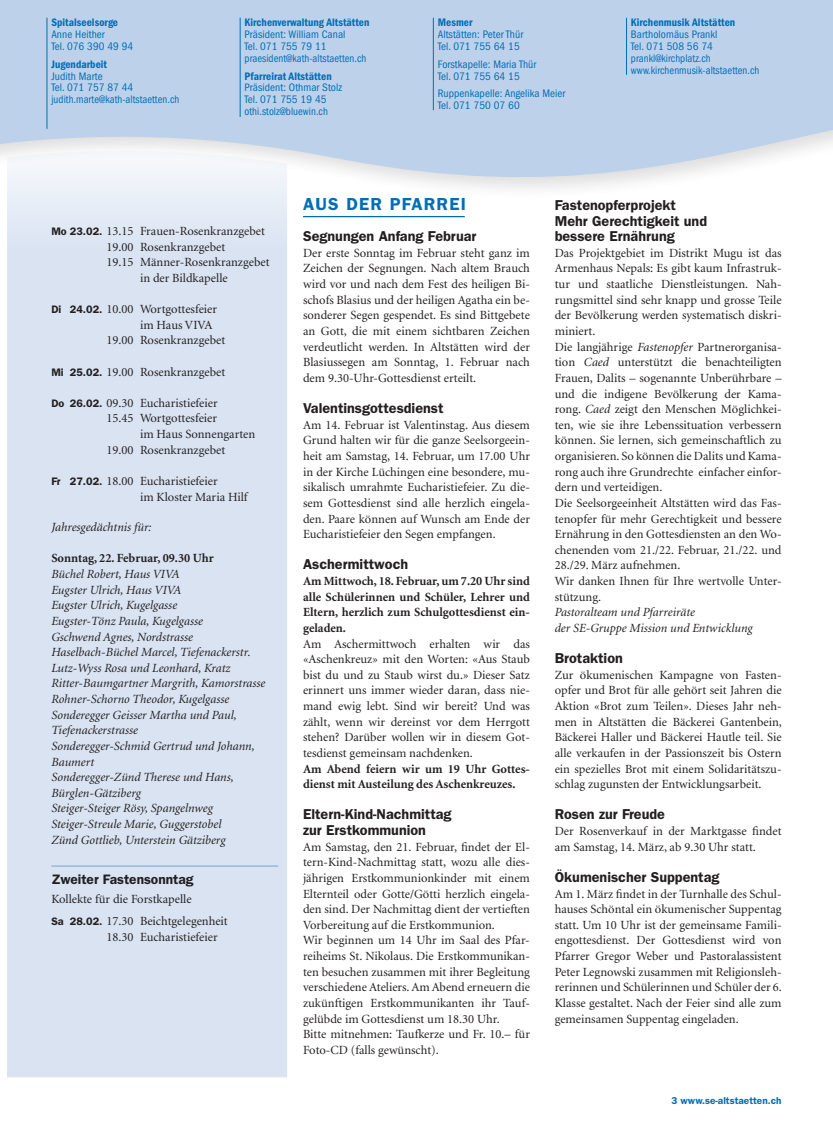
<style>
.page{position:relative;width:833px;height:1134px;background:#fff}
.page>*{position:absolute;margin:0;border:0;box-sizing:border-box;transform-origin:0 0}
.t1{font:600 17.5px "Franklin Gothic LT";letter-spacing:.07em;color:#006eb6}
.t2{font:600 14.38px/15.6px "Franklin Gothic LT";color:#231f20}
.t3{font:600 13.75px "Franklin Gothic LT";color:#231f20}
.t4{font:12.5px/15.6px "Minion LT";color:#231f20}
.t5{font:italic 12.5px/15.6px "Minion LT";color:#231f20}
.t6{font:700 12.5px/15.6px "Minion LT";color:#231f20;text-align:justify}
.t7{font:condensed 11.25px/11.9px "Franklin Gothic LT";letter-spacing:.005em;color:#006eb6}
.t8{font:600 condensed 11.25px "Franklin Gothic LT";letter-spacing:.005em;color:#006eb6}
.t9{font:600 10px "Franklin Gothic LT";color:#006eb6}
.s1{font-family:"Franklin Gothic LT";font-weight:600;font-size:10.88px}
.s2{font-style:italic}
</style>
<div class="page">
<svg style="left:0;top:0;width:833px;height:189px;background:#c3d4ea"></svg>
<hr style="left:240px;top:18px;width:1px;height:99px;background:#006eb6">
<hr style="left:433px;top:18px;width:1px;height:92px;background:#006eb6">
<hr style="left:47px;top:18px;width:1px;height:111px;background:#006eb6">
<hr style="left:626px;top:18px;width:1px;height:57px;background:#006eb6">
<svg style="left:7px;top:147px;width:280px;height:930px;background:#dae4f2"></svg>
<hr style="left:51px;top:865px;width:227px;height:1px;background:#76a5d4">
<hr style="left:303px;top:216px;width:162px;height:1px;background:#006eb6">
<p class="t8" style="left:51px;top:16px;width:68px">Spitalseelsorge</p>
<p class="t7" style="left:51px;top:28px;width:83px">Anne Heither<br>Tel. 076 390 49 94</p>
<p class="t8" style="left:51px;top:58px;width:57px">Jugendarbeit</p>
<p class="t7" style="left:51px;top:70px;width:129px">Judith Marte<br>Tel. 071 757 87 44 judith.marte@kath-altstaetten.ch</p>
<p class="t8" style="left:244px;top:16px;width:126px">Kirchenverwaltung Altstätten</p>
<p class="t7" style="left:244px;top:28px;width:123px">Präsident: William Canal<br>Tel. 071 755 79 11 praesident@kath-altstaetten.ch</p>
<p class="t8" style="left:244px;top:69px;width:89px">Pfarreirat Altstätten</p>
<p class="t7" style="left:244px;top:82px;width:99px">Präsident: Othmar Stolz<br>Tel. 071 755 19 45 othi.stolz@bluewin.ch</p>
<p class="t8" style="left:438px;top:16px;width:36px">Mesmer</p>
<p class="t7" style="left:438px;top:28px;width:87px">Altstätten: Peter Thür<br>Tel. 071 755 64 15</p>
<p class="t7" style="left:438px;top:58px;width:100px">Forstkapelle: Maria Thür<br>Tel. 071 755 64 15</p>
<p class="t7" style="left:438px;top:88px;width:129px">Ruppenkapelle: Angelika Meier<br>Tel. 071 750 07 60</p>
<p class="t8" style="left:631px;top:16px;width:106px">Kirchenmusik Altstätten</p>
<p class="t7" style="left:631px;top:28px;width:130px">Bartholomäus Prankl<br>Tel. 071 508 56 74 prankl@kirchplatz.ch www.kirchenmusik-altstaetten.ch</p>
<p class="t4" style="left:51px;top:224px;width:215px"><span class="s1">Mo 23.02.</span> 13.15 Frauen-Rosenkranzgebet</p>
<p class="t4" style="left:106px;top:239px;width:120px">19.00 Rosenkranzgebet</p>
<p class="t4" style="left:106px;top:255px;width:165px">19.15 Männer-Rosenkranzgebet</p>
<p class="t4" style="left:140px;top:270px;width:89px">in der Bildkapelle</p>
<p class="t4" style="left:51px;top:302px;width:167px"><span class="s1">Di 24.02.</span> 10.00 Wortgottesfeier</p>
<p class="t4" style="left:140px;top:317px;width:74px">im Haus VIVA</p>
<p class="t4" style="left:106px;top:333px;width:120px">19.00 Rosenkranzgebet</p>
<p class="t4" style="left:51px;top:364px;width:175px"><span class="s1">Mi 25.02.</span> 19.00 Rosenkranzgebet</p>
<p class="t4" style="left:51px;top:395px;width:168px"><span class="s1">Do 26.02.</span> 09.30 Eucharistiefeier</p>
<p class="t4" style="left:106px;top:411px;width:112px">15.45 Wortgottesfeier</p>
<p class="t4" style="left:140px;top:427px;width:117px">im Haus Sonnengarten</p>
<p class="t4" style="left:106px;top:442px;width:120px">19.00 Rosenkranzgebet</p>
<p class="t4" style="left:140px;top:474px;width:109px;text-indent:-89px"><span class="s1">Fr 27.02.</span> 18.00 Eucharistiefeier<br>im Kloster Maria Hilf</p>
<p class="t5" style="left:51px;top:520px;width:102px">Jahresgedächtnis für:</p>
<p class="t6" style="left:51px;top:551px;width:164px">Sonntag, 22. Februar, 09.30 Uhr</p>
<p class="t5" style="left:51px;top:567px;width:215px">Büchel Robert, Haus VIVA<br>Eugster Ulrich, Haus VIVA<br>Eugster Ulrich, Kugelgasse<br>Eugster-Tönz Paula, Kugelgasse<br>Gschwend Agnes, Nordstrasse<br>Haselbach-Büchel Marcel, Tiefenackerstr.<br>Lutz-Wyss Rosa und Leonhard, Kratz<br>Ritter-Baumgartner Margrith, Kamorstrasse<br>Rohner-Schorno Theodor, Kugelgasse<br>Sonderegger Geisser Martha und Paul,<br>Tiefenackerstrasse<br>Sonderegger-Schmid Gertrud und Johann,<br>Baumert<br>Sonderegger-Zünd Therese und Hans,<br>Bürglen-Gätziberg<br>Steiger-Steiger Rösy, Spangelnweg<br>Steiger-Streule Marie, Guggerstobel<br>Zünd Gottlieb, Unterstein Gätziberg</p>
<p class="t3" style="left:51px;top:871px;width:144px">Zweiter Fastensonntag</p>
<p class="t4" style="left:51px;top:888px;width:178px;line-height:22.8px">Kollekte für die Forstkapelle<br><span class="s1">Sa 28.02.</span> 17.30 Beichtgelegenheit</p>
<p class="t4" style="left:106px;top:930px;width:113px">18.30 Eucharistiefeier</p>
<h1 class="t1" style="left:303px;top:194px;width:164px">AUS DER PFARREI</h1>
<p class="t2" style="left:303px;top:228px;width:175px">Segnungen Anfang Februar</p>
<p class="t4" style="left:303px;top:245px;width:228px;text-align:justify">Der erste Sonntag im Februar steht ganz im Zeichen der Segnungen. Nach altem Brauch wird vor und nach dem Fest des heiligen Bi&shy;schofs Blasius und der heiligen Agatha ein be&shy;sonderer Segen gespendet. Es sind Bittgebete an Gott, die mit einem sichtbaren Zeichen verdeutlicht werden. In Altstätten wird der Blasiussegen am Sonntag, 1. Februar nach dem 9.30-Uhr-Gottesdienst erteilt.</p>
<p class="t2" style="left:303px;top:400px;width:142px">Valentinsgottesdienst</p>
<p class="t4" style="left:303px;top:417px;width:228px;text-align:justify">Am 14. Februar ist Valentinstag. Aus diesem Grund halten wir für die ganze Seelsorgeein&shy;heit am Samstag, 14. Februar, um 17.00 Uhr in der Kirche Lüchingen eine besondere, mu&shy;sikalisch umrahmte Eucharistiefeier. Zu die&shy;sem Gottesdienst sind alle herzlich eingela&shy;den. Paare können auf Wunsch am Ende der Eucharistiefeier den Segen empfangen.</p>
<p class="t2" style="left:303px;top:557px;width:107px">Aschermittwoch</p>
<p class="t6" style="left:303px;top:573px;width:228px">Am Mittwoch, 18. Februar, um 7.20 Uhr sind alle Schülerinnen und Schüler, Lehrer und Eltern, herzlich zum Schulgottesdienst ein&shy;geladen.</p>
<p class="t4" style="left:303px;top:636px;width:228px;text-align:justify">Am Aschermittwoch erhalten wir das «Aschenkreuz» mit den Worten: «Aus Staub bist du und zu Staub wirst du.» Dieser Satz erinnert uns immer wieder daran, dass nie&shy;mand ewig lebt. Sind wir bereit? Und was zählt, wenn wir dereinst vor dem Herrgott stehen? Darüber wollen wir in diesem Got&shy;tesdienst gemeinsam nachdenken.</p>
<p class="t6" style="left:303px;top:761px;width:228px">Am Abend feiern wir um 19 Uhr Gottes&shy;dienst mit Austeilung des Aschenkreuzes.</p>
<p class="t2" style="left:303px;top:807px;width:150px">Eltern-Kind-Nachmittag zur Erstkommunion</p>
<p class="t4" style="left:303px;top:839px;width:228px">Am Samstag, den 21. Februar, findet der El&shy;tern-Kind-Nachmittag statt, wozu alle dies&shy;jährigen Erstkommunionkinder mit einem Elternteil oder Gotte/Götti herzlich eingela&shy;den sind. Der Nachmittag dient der vertieften Vorbereitung auf die Erstkommunion.<br>Wir beginnen um 14 Uhr im Saal des Pfar&shy;reiheims St. Nikolaus. Die Erstkommunikan&shy;ten besuchen zusammen mit ihrer Begleitung verschiedene Ateliers. Am Abend erneuern die zukünftigen Erstkommunikanten ihr Tauf&shy;gelübde im Gottesdienst um 18.30 Uhr.<br>Bitte mitnehmen: Taufkerze und Fr. 10.– für Foto-CD (falls gewünscht).</p>
<p class="t2" style="left:555px;top:197px;width:154px">Fastenopferprojekt<br>Mehr Gerechtigkeit und bessere Ernährung</p>
<p class="t4" style="left:555px;top:245px;width:228px">Das Projektgebiet im Distrikt Mugu ist das Armenhaus Nepals: Es gibt kaum Infrastruk&shy;tur und staatliche Dienstleistungen. Nah&shy;rungsmittel sind sehr knapp und grosse Teile der Bevölkerung werden systematisch diskri&shy;miniert.<br>Die langjährige <span class="s2">Fastenopfer</span> Partnerorganisa&shy;tion <span class="s2">Caed</span> unterstützt die benachteiligten Frauen, Dalits – sogenannte Unberührbare – und die indigene Bevölkerung der Kama&shy;rong. <span class="s2">Caed</span> zeigt den Menschen Möglichkei&shy;ten, wie sie ihre Lebenssituation verbessern können. Sie lernen, sich gemeinschaftlich zu organisieren. So können die Dalits und Kama&shy;rong auch ihre Grundrechte einfacher einfor&shy;dern und verteidigen.<br>Die Seelsorgeeinheit Altstätten wird das Fas&shy;tenopfer für mehr Gerechtigkeit und bessere Ernährung in den Gottesdiensten an den Wo&shy;chenenden vom 21./22. Februar, 21./22. und 28./29. März aufnehmen.<br>Wir danken Ihnen für Ihre wertvolle Unter&shy;stützung.</p>
<p class="t5" style="left:555px;top:605px;width:199px">Pastoralteam und Pfarreiräte<br>der SE-Gruppe Mission und Entwicklung</p>
<p class="t2" style="left:555px;top:650px;width:70px">Brotaktion</p>
<p class="t4" style="left:555px;top:667px;width:229px;text-align:justify">Zur ökumenischen Kampagne von Fasten&shy;opfer und Brot für alle gehört seit Jahren die Aktion «Brot zum Teilen». Dieses Jahr neh&shy;men in Altstätten die Bäckerei Gantenbein, Bäckerei Haller und Bäckerei Hautle teil. Sie alle verkaufen in der Passionszeit bis Ostern ein spezielles Brot mit einem Solidaritätszu&shy;schlag zugunsten der Entwicklungsarbeit.</p>
<p class="t2" style="left:555px;top:807px;width:112px">Rosen zur Freude</p>
<p class="t4" style="left:555px;top:824px;width:228px">Der Rosenverkauf in der Marktgasse findet am Samstag, 14. März, ab 9.30 Uhr statt.</p>
<p class="t2" style="left:555px;top:869px;width:166px">Ökumenischer Suppentag</p>
<p class="t4" style="left:555px;top:886px;width:229px;text-align:justify">Am 1. März findet in der Turnhalle des Schul&shy;hauses Schöntal ein ökumenischer Suppentag statt. Um 10 Uhr ist der gemeinsame Famili&shy;engottesdienst. Der Gottesdienst wird von Pfarrer Gregor Weber und Pastoralassistent Peter Legnowski zusammen mit Religionsleh&shy;rerinnen und Schülerinnen und Schüler der 6.<br>Klasse gestaltet. Nach der Feier sind alle zum gemeinsamen Suppentag eingeladen.</p>
<p class="t9" style="left:671px;top:1094px;width:111px">3 www.se-altstaetten.ch</p>
</div>
